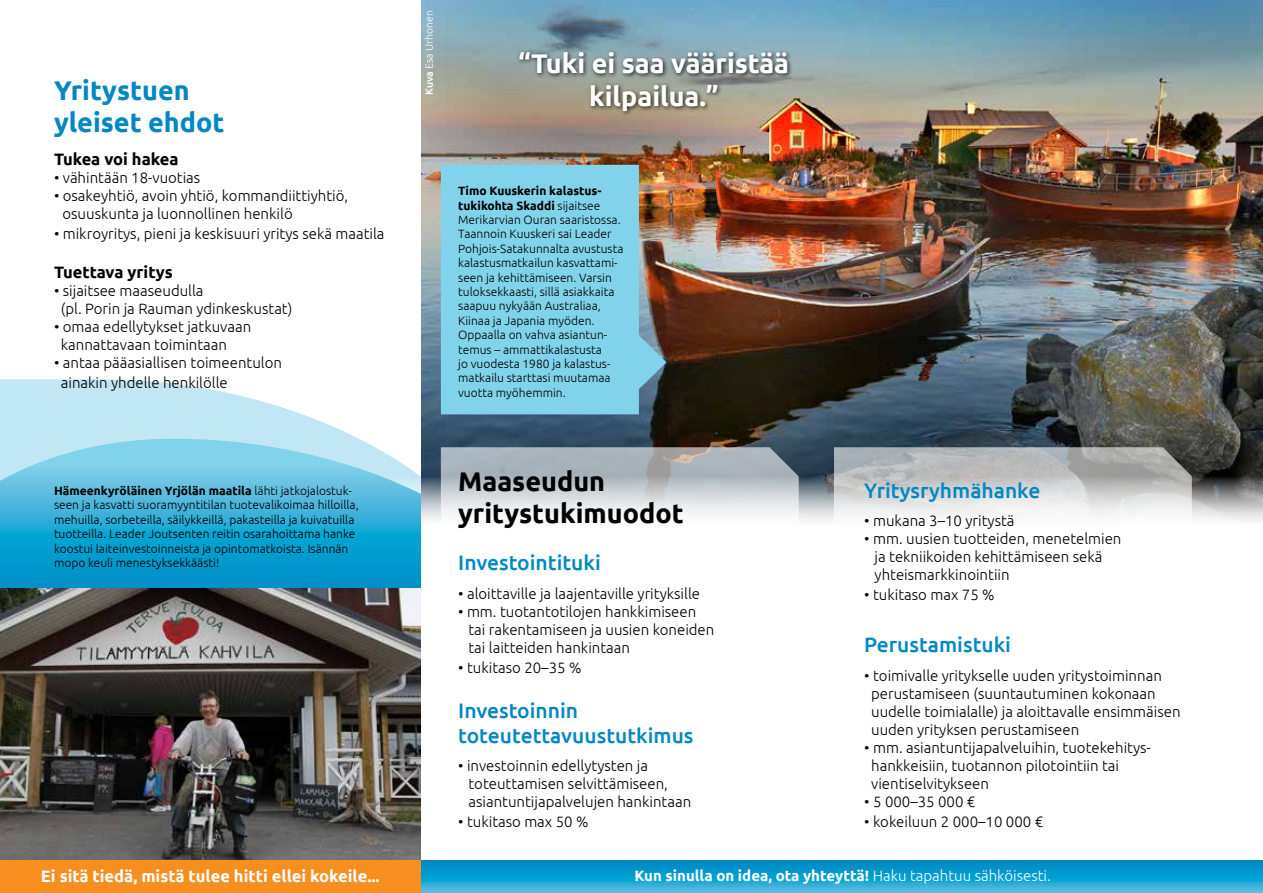
<style>
.page{position:relative;width:1263px;height:893px;background:#fff}
.page>*{position:absolute;margin:0;border:0;box-sizing:border-box;transform-origin:0 0}
.t1{font:700 27px/32.4px "Ubuntu";color:#fff;text-align:center}
.t2{font:700 27px/32.4px "Ubuntu";color:#000}
.t3{font:700 27px/32.4px "Ubuntu";color:#0087c4}
.t4{font:500 21px/25.2px "Ubuntu";color:#0087c4}
.t5{font:700 16.5px "Ubuntu";color:#fff}
.t6{font:700 16.5px "Ubuntu";color:#000}
.t7{font:300 15px/18px "Ubuntu";color:#000}
.t8{font:700 15px "Ubuntu";color:#fff}
.t9{font:300 12px/14.4px "Ubuntu";color:#000}
.t10{font:300 10.5px "Ubuntu";color:#fff}
.s1{font-weight:700}
.s2{font-weight:500}
.s3{font-weight:300}
</style>
<div class="page">
<svg style="left:422px;top:860px;width:841px;height:33px;background:#16a0d0"></svg>
<div style="left:0;top:860px;width:421px;height:33px;background:#f78f1e"></div>
<svg style="left:0;top:379px;width:359px;height:60px;fill:#c1e7f4"></svg>
<img style="left:421px;top:0;width:842px;height:477px">
<svg style="left:421px;top:477px;width:842px;height:45px;background:#a3a6a9"></svg>
<svg style="left:0;top:439px;width:421px;height:150px;background:#43b4da"></svg>
<img style="left:0;top:589px;width:421px;height:271px">
<svg style="left:441px;top:165px;width:225px;height:249px;background:#80c6da"></svg>
<svg style="left:441px;top:447px;width:358px;height:75px"></svg>
<svg style="left:834px;top:447px;width:358px;height:75px"></svg>
<div style="left:516px;top:49px;width:277px;height:67px;background:#000;opacity:.75"></div>
<h1 class="t3" style="left:54px;top:74px;width:172px">Yritystuen yleiset ehdot</h1>
<p class="t6" style="left:54px;top:149px;width:126px">Tukea voi hakea</p>
<p class="t7" style="left:54px;top:168px;width:148px">• vähintään 18-vuotias</p>
<p class="t7" style="left:62px;top:186px;width:287px;text-indent:-8px">• osakeyhtiö, avoin yhtiö, kommandiittiyhtiö, osuuskunta ja luonnollinen henkilö</p>
<p class="t7" style="left:54px;top:224px;width:332px">• mikroyritys, pieni ja keskisuuri yritys sekä maatila</p>
<p class="t6" style="left:54px;top:263px;width:120px">Tuettava yritys</p>
<p class="t7" style="left:61px;top:282px;width:233px;text-indent:-7px">• sijaitsee maaseudulla<br>(pl. Porin ja Rauman ydinkeskustat)</p>
<p class="t7" style="left:61px;top:318px;width:192px;text-indent:-7px">• omaa edellytykset jatkuvaan kannattavaan toimintaan</p>
<p class="t7" style="left:61px;top:353px;width:223px;line-height:19.8px;text-indent:-7px">• antaa pääasiallisen toimeentulon ainakin yhdelle henkilölle</p>
<p class="t9" style="left:54px;top:483px;width:306px"><span class="s1">Hämeenkyröläinen Yrjölän maatila</span> lähti jatkojalostuk&shy;seen ja kasvatti suoramyyntitilan tuotevalikoimaa hilloilla, mehuilla, sorbeteilla, säilykkeillä, pakasteilla ja kuivatuilla tuotteilla. Leader Joutsenten reitin osarahoittama hanke koostui laiteinvestoinneista ja opintomatkoista. Isännän mopo keuli menestyksekkäästi!</p>
<p class="t10" style="left:423px;top:95px;width:87px;rotate:-90deg"><span class="s2">Kuva</span> Esa Urhonen</p>
<h1 class="t1" style="left:518px;top:47px;width:272px">“Tuki ei saa vääristää kilpailua.”</h1>
<p class="t9" style="left:458px;top:183px;width:167px"><span class="s1">Timo Kuuskerin kalastus&shy;tukikohta Skaddi</span> sijaitsee<br>Merikarvian Ouran saaristossa.<br>Taannoin Kuuskeri sai Leader<br>Pohjois-Satakunnalta avustusta kalastusmatkailun kasvattami&shy;seen ja kehittämiseen. Varsin tuloksekkaasti, sillä asiakkaita saapuu nykyään Australiaa,<br>Kiinaa ja Japania myöden.<br>Oppaalla on vahva asiantun&shy;temus – ammattikalastusta<br>jo vuodesta 1980 ja kalastus&shy;matkailu starttasi muutamaa vuotta myöhemmin.</p>
<h1 class="t2" style="left:458px;top:465px;width:227px">Maaseudun yritystukimuodot</h1>
<h2 class="t4" style="left:458px;top:549px;width:144px">Investointituki</h2>
<p class="t7" style="left:458px;top:584px;width:243px">• aloittaville ja laajentaville yrityksille</p>
<p class="t7" style="left:468px;top:602px;width:247px;text-indent:-10px">• mm. tuotantotilojen hankkimiseen tai rakentamiseen ja uusien koneiden tai laitteiden hankintaan</p>
<p class="t7" style="left:458px;top:658px;width:125px">• tukitaso 20–35 %</p>
<h2 class="t4" style="left:458px;top:697px;width:237px">Investoinnin toteutettavuustutkimus</h2>
<p class="t7" style="left:468px;top:757px;width:224px;text-indent:-10px">• investoinnin edellytysten ja toteuttamisen selvittämiseen, asiantuntijapalvelujen hankintaan</p>
<p class="t7" style="left:458px;top:812px;width:132px">• tukitaso max 50 %</p>
<h2 class="t4" style="left:864px;top:477px;width:178px">Yritysryhmähanke</h2>
<p class="t7" style="left:864px;top:512px;width:152px">• mukana 3–10 yritystä</p>
<p class="t7" style="left:874px;top:530px;width:248px;text-indent:-10px">• mm. uusien tuotteiden, menetelmien ja tekniikoiden kehittämiseen sekä yhteismarkkinointiin</p>
<p class="t7" style="left:864px;top:585px;width:132px">• tukitaso max 75 %</p>
<h2 class="t4" style="left:864px;top:632px;width:148px">Perustamistuki</h2>
<p class="t7" style="left:871px;top:666px;width:311px;text-indent:-7px">• toimivalle yritykselle uuden yritystoiminnan perustamiseen (suuntautuminen kokonaan uudelle toimialalle) ja aloittavalle ensimmäisen uuden yrityksen perustamiseen</p>
<p class="t7" style="left:871px;top:738px;width:281px;text-indent:-7px">• mm. asiantuntijapalveluihin, tuotekehitys&shy;hankkeisiin, tuotannon pilotointiin tai vientiselvitykseen</p>
<p class="t7" style="left:864px;top:792px;width:113px">• 5 000–35 000 €</p>
<p class="t7" style="left:864px;top:812px;width:180px">• kokeiluun 2 000–10 000 €</p>
<p class="t5" style="left:41px;top:867px;width:340px">Ei sitä tiedä, mistä tulee hitti ellei kokeile...</p>
<p class="t8" style="left:634px;top:867px;width:418px">Kun sinulla on idea, ota yhteyttä! <span class="s3">Haku tapahtuu sähköisesti.</span></p>
</div>
